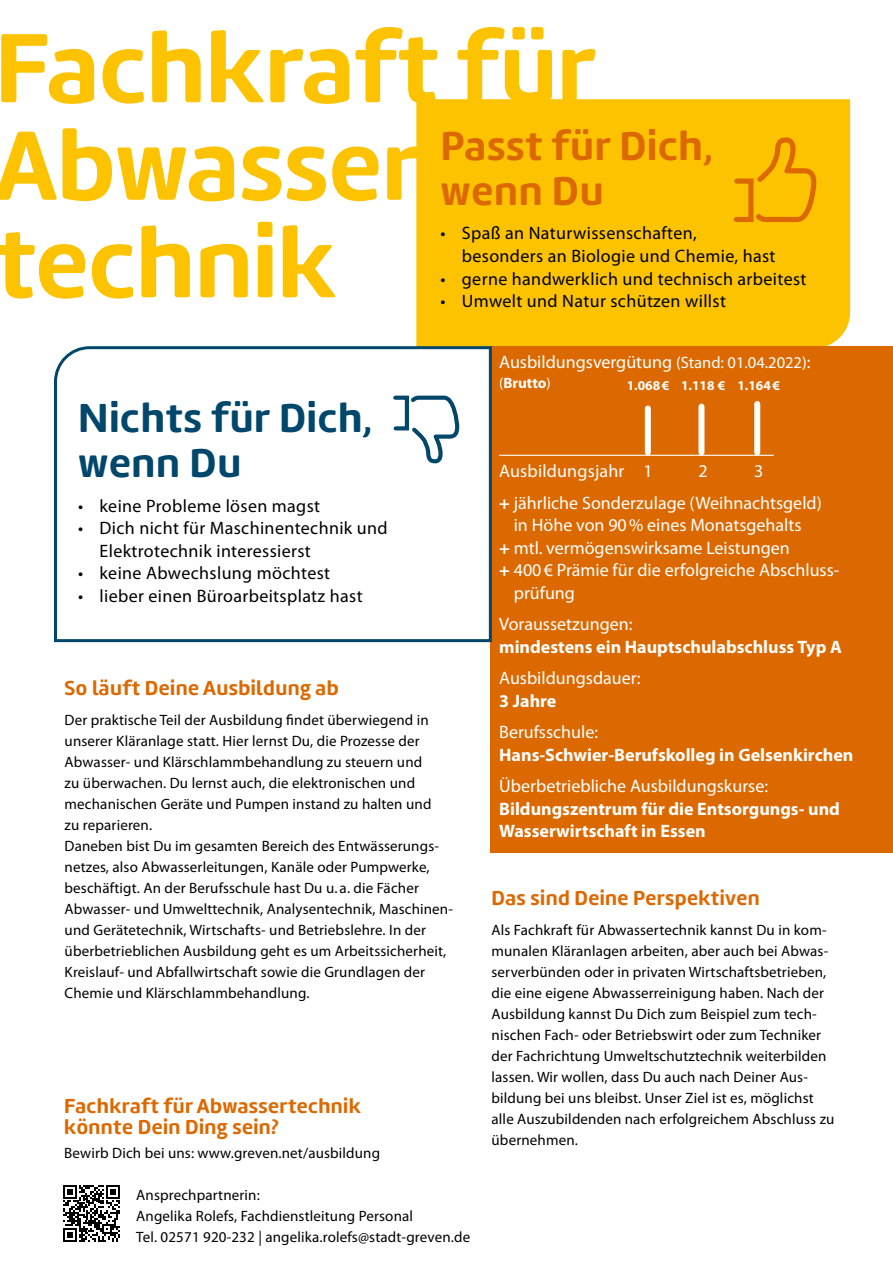
<style>
.page{position:relative;width:893px;height:1263px;background:#fff}
.page>*{position:absolute;margin:0;border:0;box-sizing:border-box;transform-origin:0 0}
.Einf__Abs{font:700 102px/97.5px "Amelia Rounded";color:#fdc300}
.Nichts_für_Dich{font:700 42px "Amelia Rounded";letter-spacing:.02em;color:#00476b}
.Nichts_für_Dich-2{font:700 42px "Amelia Rounded";letter-spacing:.02em;color:#dc6900}
.t1{font:700 21px/21px "Amelia Rounded";letter-spacing:.02em;color:#dc6900}
.t2{font:18px/22.5px "Myriad Pro";letter-spacing:.02em;color:#000}
.Einf__Abs-2{font:18px/22.5px "Myriad Pro";color:#fff}
.Einf__Abs-3{font:700 18px/22.5px "Myriad Pro";color:#fff}
.Body{font:15px/21px "Myriad Pro";letter-spacing:.01em;color:#000}
.Einf__Abs-4{font:700 15px "Myriad Pro";color:#fff}
.Einf__Abs-5{font:700 13.5px "Myriad Pro";color:#fff}
.s1{font-size:16.5px}
.s2{font-weight:400}
.s3{font-weight:700}
</style>
<div class="page">
<div style="left:416px;top:99px;width:435px;height:247px;background:#fdc300"></div>
<div style="left:734px;top:178px;width:19px;height:44px;border:5px solid #dc6900"></div>
<svg style="left:753px;top:135px;width:66px;height:90px;background:#f6b200"></svg>
<div style="left:491px;top:346px;width:402px;height:506px;background:#dc6900"></div>
<hr style="left:499px;top:455px;width:275px;height:1px;background:#fff">
<div style="left:645px;top:408px;width:6px;height:44px;background:#fff"></div>
<div style="left:698px;top:406px;width:6px;height:46px;background:#fff"></div>
<div style="left:754px;top:404px;width:6px;height:48px;background:#fff"></div>
<svg style="left:63px;top:1185px;width:57px;height:57px"></svg>
<svg style="left:54px;top:345px;width:439px;height:299px"></svg>
<p class="Einf__Abs" style="left:-5px;top:18px;width:603px">Fachkraft für</p>
<p class="Einf__Abs" style="left:-5px;top:116px;width:428px">Abwasser technik</p>
<p class="Nichts_für_Dich-2" style="left:441px;top:119px;width:274px">Passt für Dich,</p>
<p class="Nichts_für_Dich-2" style="left:441px;top:164px;width:164px">wenn Du</p>
<p class="t2" style="left:462px;top:222px;width:315px;text-indent:-21px">• Spaß an Naturwissenschaften, besonders an Biologie und Chemie, hast</p>
<p class="t2" style="left:441px;top:267px;width:367px">• gerne handwerklich und technisch arbeitest</p>
<p class="t2" style="left:441px;top:289px;width:287px">• Umwelt und Natur schützen willst</p>
<p class="Nichts_für_Dich" style="left:78px;top:391px;width:296px">Nichts für Dich,</p>
<p class="Nichts_für_Dich" style="left:78px;top:436px;width:164px">wenn Du</p>
<p class="t2" style="left:78px;top:494px;width:243px">• keine Probleme lösen magst</p>
<p class="t2" style="left:100px;top:517px;width:290px;text-indent:-21px">• Dich nicht für Maschinentechnik und<br>Elektrotechnik interessierst</p>
<p class="t2" style="left:78px;top:562px;width:253px">• keine Abwechslung möchtest</p>
<p class="t2" style="left:78px;top:584px;width:286px">• lieber einen Büroarbeitsplatz hast</p>
<h2 class="t1" style="left:65px;top:677px;width:276px">So läuft Deine Ausbildung ab</h2>
<p class="Body" style="left:65px;top:709px;width:390px">Der praktische Teil der Ausbildung findet überwiegend in unserer Kläranlage statt. Hier lernst Du, die Prozesse der Abwasser- und Klärschlammbehandlung zu steuern und<br>zu überwachen. Du lernst auch, die elektronischen und mechanischen Geräte und Pumpen instand zu halten und<br>zu reparieren.<br>Daneben bist Du im gesamten Bereich des Entwässerungs&shy;netzes, also Abwasserleitungen, Kanäle oder Pumpwerke, beschäftigt. An der Berufsschule hast Du u. a. die Fächer Abwasser- und Umwelttechnik, Analysentechnik, Maschinen&shy;und Gerätetechnik, Wirtschafts- und Betriebslehre. In der überbetrieblichen Ausbildung geht es um Arbeitssicherheit, Kreislauf- und Abfallwirtschaft sowie die Grundlagen der Chemie und Klärschlammbehandlung.</p>
<h2 class="t1" style="left:64px;top:1095px;width:298px">Fachkraft für Abwassertechnik könnte Dein Ding sein?</h2>
<p class="Body" style="left:64px;top:1142px;width:317px">Bewirb Dich bei uns: www.greven.net/ausbildung</p>
<p class="Body" style="left:136px;top:1184px;width:125px">Ansprechpartnerin:</p>
<p class="Body" style="left:136px;top:1205px;width:278px">Angelika Rolefs, Fachdienstleitung Personal</p>
<p class="Body" style="left:136px;top:1226px;width:335px">Tel. 02571 920-232 | angelika.rolefs@stadt-greven.de</p>
<p class="Einf__Abs-2" style="left:499px;top:351px;width:313px">Ausbildungsvergütung <span class="s1">(Stand: 01.04.2022)</span>:</p>
<p class="Einf__Abs-4" style="left:499px;top:373px;width:53px"><span class="s2">(</span>Brutto<span class="s2">)</span></p>
<p class="Einf__Abs-5" style="left:627px;top:376px;width:155px">1.068€ 1.118 € 1.164€</p>
<p class="Einf__Abs-2" style="left:499px;top:459px;width:155px">Ausbildungsjahr 1</p>
<p class="Einf__Abs-2" style="left:698px;top:459px;width:11px">2</p>
<p class="Einf__Abs-2" style="left:754px;top:459px;width:11px">3</p>
<p class="Einf__Abs-2" style="left:499px;top:491px;width:324px;text-align:center"><span class="s3">+</span> jährliche Sonderzulage (Weihnachtsgeld) in Höhe von 90% eines Monatsgehalts</p>
<p class="Einf__Abs-2" style="left:499px;top:536px;width:292px"><span class="s3">+</span> mtl. vermögenswirksame Leistungen</p>
<p class="Einf__Abs-2" style="left:514px;top:558px;width:327px;text-indent:-15px"><span class="s3">+</span> 400€ Prämie für die erfolgreiche Abschluss&shy;prüfung</p>
<p class="Einf__Abs-3" style="left:499px;top:612px;width:344px"><span class="s2">Voraussetzungen:<br></span>mindestens ein Hauptschulabschluss Typ A</p>
<p class="Einf__Abs-2" style="left:499px;top:666px;width:143px">Ausbildungsdauer:<br><span class="s3">3 Jahre</span></p>
<p class="Einf__Abs-3" style="left:499px;top:720px;width:356px"><span class="s2">Berufsschule:<br></span>Hans-Schwier-Berufskolleg in Gelsenkirchen</p>
<p class="Einf__Abs-3" style="left:499px;top:774px;width:342px"><span class="s2">Überbetriebliche Ausbildungskurse:<br></span>Bildungszentrum für die Entsorgungs- und<br>Wasserwirtschaft in Essen</p>
<h2 class="t1" style="left:492px;top:887px;width:270px">Das sind Deine Perspektiven</h2>
<p class="Body" style="left:492px;top:920px;width:344px">Als Fachkraft für Abwassertechnik kannst Du in kom&shy;munalen Kläranlagen arbeiten, aber auch bei Abwas&shy;serverbünden oder in privaten Wirtschaftsbetrieben, die eine eigene Abwasserreinigung haben. Nach der Ausbildung kannst Du Dich zum Beispiel zum tech&shy;nischen Fach- oder Betriebswirt oder zum Techniker der Fachrichtung Umweltschutztechnik weiterbilden lassen. Wir wollen, dass Du auch nach Deiner Aus&shy;bildung bei uns bleibst. Unser Ziel ist es, möglichst alle Auszubildenden nach erfolgreichem Abschluss zu übernehmen.</p>
</div>
